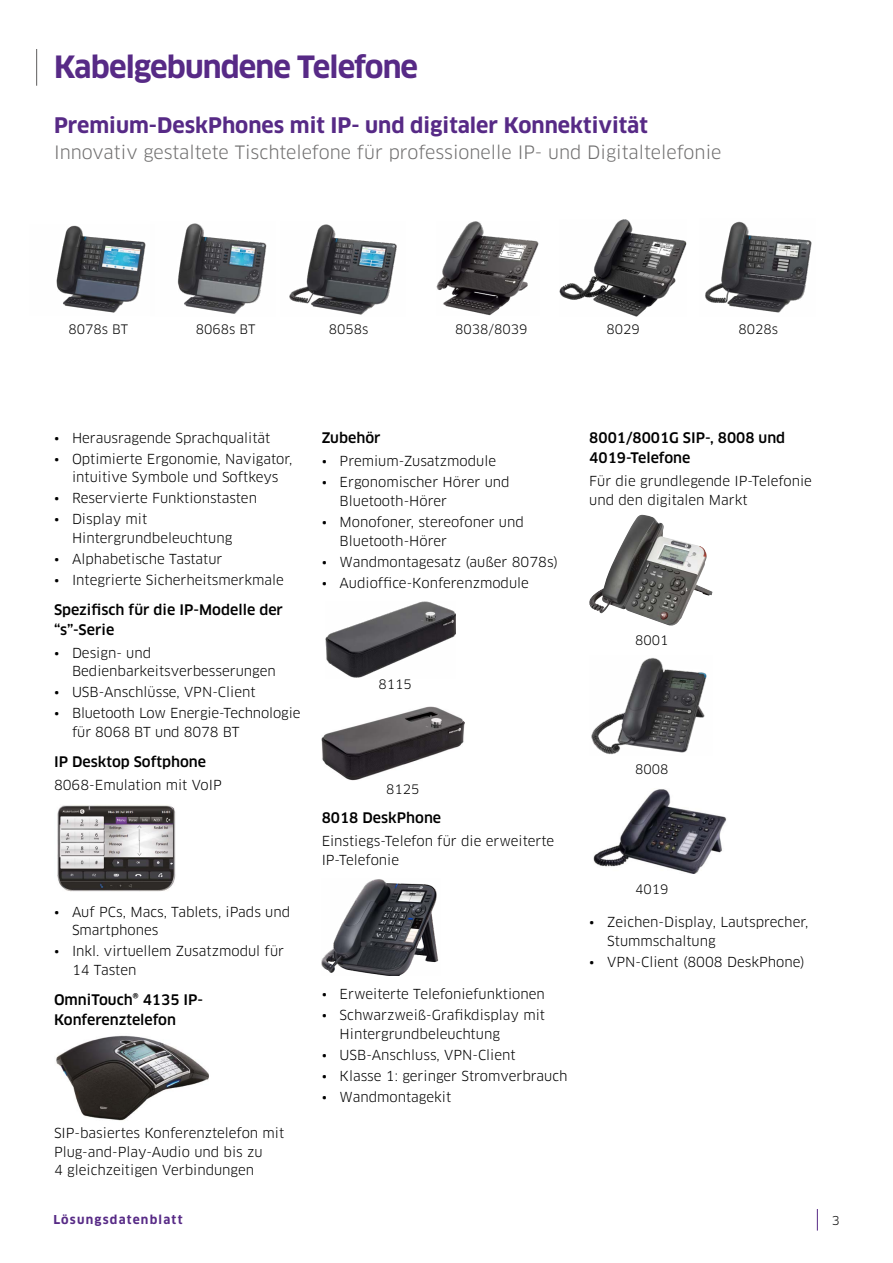
<style>
.page{position:relative;width:893px;height:1263px;background:#fff}
.page>*{position:absolute;margin:0;border:0;box-sizing:border-box;transform-origin:0 0}
.t1{font:700 30px "Clan OT";letter-spacing:-.03em;color:#572a86}
.t2{font:700 21px "Clan OT";color:#572a86}
.t3{font:18px "Clan OT";color:#706f6f}
.t4{font:500 14.25px/19.5px "Clan OT";color:#000}
.t5{font:13.5px/18.8px "Clan OT";color:#000}
.t6{font:12.75px "Clan OT";color:#000}
.t7{font:700 12px "Clan OT";letter-spacing:.1em;color:#572a86}
.t8{font:12px "Clan OT";color:#000}
</style>
<div class="page">
<svg style="left:817px;top:1209px;width:1px;height:21px"></svg>
<img style="left:57px;top:805px;width:119px;height:86px">
<img style="left:56px;top:1035px;width:153px;height:86px">
<img style="left:325px;top:602px;width:130px;height:76px">
<img style="left:322px;top:707px;width:143px;height:74px">
<img style="left:322px;top:879px;width:117px;height:97px">
<img style="left:589px;top:515px;width:123px;height:111px">
<img style="left:591px;top:657px;width:116px;height:98px">
<img style="left:593px;top:789px;width:134px;height:84px">
<hr style="left:36px;top:49px;width:1px;height:37px;background:#706f6f">
<img style="left:56px;top:225px;width:90px;height:88px">
<img style="left:177px;top:223px;width:90px;height:91px">
<img style="left:289px;top:224px;width:108px;height:91px">
<img style="left:436px;top:222px;width:103px;height:94px">
<img style="left:560px;top:220px;width:127px;height:97px">
<img style="left:705px;top:221px;width:107px;height:92px">
<h1 class="t1" style="left:54px;top:49px;width:366px">Kabelgebundene Telefone</h1>
<h2 class="t2" style="left:54px;top:113px;width:595px">Premium-DeskPhones mit IP- und digitaler Konnektivität</h2>
<h3 class="t3" style="left:54px;top:142px;width:669px">Innovativ gestaltete Tischtelefone für professionelle IP- und Digitaltelefonie</h3>
<p class="t6" style="left:68px;top:322px;width:61px">8078s BT</p>
<p class="t6" style="left:196px;top:322px;width:61px">8068s BT</p>
<p class="t6" style="left:329px;top:322px;width:41px">8058s</p>
<p class="t6" style="left:455px;top:322px;width:74px">8038/8039</p>
<p class="t6" style="left:607px;top:322px;width:35px">8029</p>
<p class="t6" style="left:738px;top:322px;width:41px">8028s</p>
<p class="t5" style="left:54px;top:428px;width:218px">• Herausragende Sprachqualität</p>
<p class="t5" style="left:54px;top:449px;width:240px;text-align:center">• Optimierte Ergonomie, Navigator, intuitive Symbole und Softkeys</p>
<p class="t5" style="left:54px;top:489px;width:205px">• Reservierte Funktionstasten</p>
<p class="t5" style="left:72px;top:510px;width:162px;text-indent:-18px">• Display mit<br>Hintergrundbeleuchtung</p>
<p class="t5" style="left:54px;top:549px;width:170px">• Alphabetische Tastatur</p>
<p class="t5" style="left:54px;top:570px;width:231px">• Integrierte Sicherheitsmerkmale</p>
<p class="t4" style="left:54px;top:600px;width:231px">Spezifisch für die IP-Modelle der “s”-Serie</p>
<p class="t5" style="left:72px;top:643px;width:205px;text-indent:-18px">• Design- und<br>Bedienbarkeitsverbesserungen</p>
<p class="t5" style="left:54px;top:683px;width:203px">• USB-Anschlüsse, VPN-Client</p>
<p class="t5" style="left:72px;top:704px;width:230px;text-indent:-18px">• Bluetooth Low Energie-Technologie für 8068 BT und 8078 BT</p>
<p class="t4" style="left:54px;top:752px;width:154px">IP Desktop Softphone</p>
<p class="t5" style="left:54px;top:776px;width:169px">8068-Emulation mit VoIP</p>
<p class="t5" style="left:72px;top:902px;width:220px;text-indent:-18px">• Auf PCs, Macs, Tablets, iPads und<br>Smartphones</p>
<p class="t5" style="left:72px;top:942px;width:214px;text-indent:-18px">• Inkl. virtuellem Zusatzmodul für<br>14 Tasten</p>
<p class="t4" style="left:54px;top:990px;width:151px">OmniTouch® 4135 IP-<br>Konferenztelefon</p>
<p class="t5" style="left:54px;top:1123px;width:232px">SIP-basiertes Konferenztelefon mit<br>Plug-and-Play-Audio und bis zu<br>4 gleichzeitigen Verbindungen</p>
<p class="t4" style="left:322px;top:428px;width:60px">Zubehör</p>
<p class="t5" style="left:322px;top:452px;width:176px">• Premium-Zusatzmodule</p>
<p class="t5" style="left:340px;top:473px;width:171px;text-indent:-18px">• Ergonomischer Hörer und<br>Bluetooth-Hörer</p>
<p class="t5" style="left:340px;top:513px;width:186px;text-indent:-18px">• Monofoner, stereofoner und<br>Bluetooth-Hörer</p>
<p class="t5" style="left:322px;top:552px;width:238px">• Wandmontagesatz (außer 8078s)</p>
<p class="t5" style="left:322px;top:573px;width:209px">• Audioffice-Konferenzmodule</p>
<p class="t6" style="left:378px;top:676px;width:35px">8115</p>
<p class="t6" style="left:386px;top:782px;width:35px">8125</p>
<p class="t4" style="left:322px;top:808px;width:121px">8018 DeskPhone</p>
<p class="t5" style="left:322px;top:832px;width:234px">Einstiegs-Telefon für die erweiterte<br>IP-Telefonie</p>
<p class="t5" style="left:322px;top:985px;width:225px">• Erweiterte Telefoniefunktionen</p>
<p class="t5" style="left:340px;top:1006px;width:207px;text-indent:-18px">• Schwarzweiß-Grafikdisplay mit<br>Hintergrundbeleuchtung</p>
<p class="t5" style="left:322px;top:1045px;width:196px">• USB-Anschluss, VPN-Client</p>
<p class="t5" style="left:322px;top:1066px;width:247px">• Klasse 1: geringer Stromverbrauch</p>
<p class="t5" style="left:322px;top:1087px;width:131px">• Wandmontagekit</p>
<p class="t4" style="left:589px;top:428px;width:197px">8001/8001G SIP-, 8008 und<br>4019-Telefone</p>
<p class="t5" style="left:589px;top:471px;width:224px">Für die grundlegende IP-Telefonie und den digitalen Markt</p>
<p class="t6" style="left:635px;top:633px;width:35px">8001</p>
<p class="t6" style="left:635px;top:761px;width:35px">8008</p>
<p class="t6" style="left:635px;top:881px;width:35px">4019</p>
<p class="t5" style="left:607px;top:913px;width:203px;text-indent:-18px">• Zeichen-Display, Lautsprecher,<br>Stummschaltung</p>
<p class="t5" style="left:589px;top:952px;width:217px">• VPN-Client (8008 DeskPhone)</p>
<p class="t7" style="left:53px;top:1212px;width:131px">Lösungsdatenblatt</p>
<p class="t8" style="left:832px;top:1214px;width:9px">3</p>
</div>
